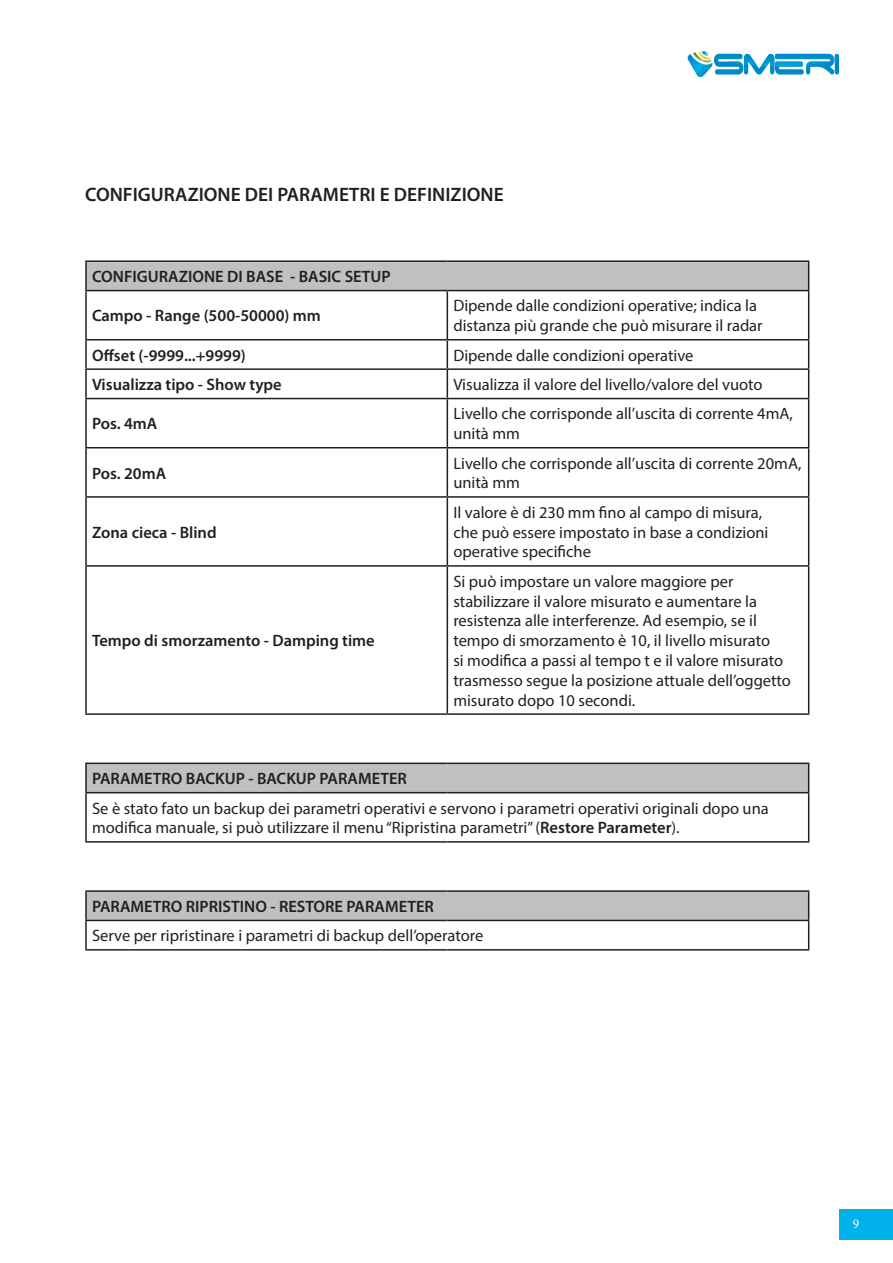
<style>
.page{position:relative;width:893px;height:1263px;background:#fff}
.page>*{position:absolute;margin:0;border:0;box-sizing:border-box;transform-origin:0 0}
.t1{font:600 19.5px "Myriad Pro";color:#231f20}
.t2{font:16.5px/19.8px "Myriad Pro";color:#231f20}
.t3{font:600 16.5px "Myriad Pro";color:#231f20}
.t4{font:13.5px "Minion Pro";color:#fff}
.s1{font-weight:600}
</style>
<div class="page">
<svg style="left:687px;top:51px;width:152px;height:26px"></svg>
<div style="left:839px;top:1209px;width:54px;height:30px;background:#00b1ec"></div>
<svg style="left:87px;top:262px;width:721px;height:658px"></svg>
<hr style="left:85px;top:260px;width:362px;height:2px;background:#231f20">
<hr style="left:85px;top:262px;width:2px;height:28px;background:#231f20">
<hr style="left:447px;top:260px;width:362px;height:2px;background:#231f20">
<svg style="left:808px;top:262px;width:1px;height:28px"></svg>
<hr style="left:85px;top:290px;width:362px;height:1px;background:#231f20">
<hr style="left:85px;top:291px;width:2px;height:48px;background:#231f20">
<hr style="left:447px;top:290px;width:362px;height:1px;background:#231f20">
<hr style="left:447px;top:291px;width:1px;height:48px;background:#231f20">
<hr style="left:808px;top:291px;width:1px;height:48px;background:#231f20">
<hr style="left:85px;top:339px;width:362px;height:1px;background:#231f20">
<hr style="left:85px;top:340px;width:2px;height:28px;background:#231f20">
<hr style="left:447px;top:339px;width:362px;height:1px;background:#231f20">
<hr style="left:85px;top:368px;width:362px;height:2px;background:#231f20">
<hr style="left:85px;top:370px;width:2px;height:28px;background:#231f20">
<hr style="left:447px;top:368px;width:362px;height:2px;background:#231f20">
<svg style="left:447px;top:340px;width:1px;height:58px"></svg>
<svg style="left:808px;top:340px;width:1px;height:58px"></svg>
<hr style="left:85px;top:398px;width:362px;height:1px;background:#231f20">
<hr style="left:85px;top:399px;width:2px;height:48px;background:#231f20">
<hr style="left:447px;top:398px;width:362px;height:1px;background:#231f20">
<hr style="left:447px;top:399px;width:1px;height:48px;background:#231f20">
<hr style="left:808px;top:399px;width:1px;height:48px;background:#231f20">
<hr style="left:85px;top:447px;width:362px;height:1px;background:#231f20">
<hr style="left:85px;top:448px;width:2px;height:48px;background:#231f20">
<hr style="left:447px;top:447px;width:362px;height:1px;background:#231f20">
<hr style="left:447px;top:448px;width:1px;height:48px;background:#231f20">
<hr style="left:808px;top:448px;width:1px;height:48px;background:#231f20">
<hr style="left:85px;top:496px;width:362px;height:2px;background:#231f20">
<hr style="left:85px;top:498px;width:2px;height:67px;background:#231f20">
<hr style="left:447px;top:496px;width:362px;height:2px;background:#231f20">
<hr style="left:447px;top:498px;width:1px;height:67px;background:#231f20">
<hr style="left:808px;top:498px;width:1px;height:67px;background:#231f20">
<hr style="left:85px;top:565px;width:362px;height:2px;background:#231f20">
<hr style="left:85px;top:567px;width:2px;height:146px;background:#231f20">
<hr style="left:447px;top:565px;width:362px;height:2px;background:#231f20">
<hr style="left:447px;top:567px;width:1px;height:146px;background:#231f20">
<hr style="left:808px;top:567px;width:1px;height:146px;background:#231f20">
<hr style="left:85px;top:713px;width:362px;height:2px;background:#231f20">
<hr style="left:447px;top:713px;width:362px;height:2px;background:#231f20">
<hr style="left:85px;top:762px;width:362px;height:2px;background:#231f20">
<hr style="left:85px;top:764px;width:2px;height:28px;background:#231f20">
<hr style="left:447px;top:762px;width:362px;height:2px;background:#231f20">
<svg style="left:808px;top:764px;width:1px;height:28px"></svg>
<hr style="left:85px;top:792px;width:362px;height:1px;background:#231f20">
<hr style="left:85px;top:793px;width:2px;height:48px;background:#231f20">
<hr style="left:447px;top:792px;width:362px;height:1px;background:#231f20">
<hr style="left:808px;top:793px;width:1px;height:48px;background:#231f20">
<hr style="left:85px;top:841px;width:362px;height:2px;background:#231f20">
<hr style="left:447px;top:841px;width:362px;height:2px;background:#231f20">
<hr style="left:85px;top:890px;width:362px;height:2px;background:#231f20">
<hr style="left:85px;top:892px;width:2px;height:28px;background:#231f20">
<hr style="left:447px;top:890px;width:362px;height:2px;background:#231f20">
<hr style="left:85px;top:920px;width:362px;height:1px;background:#231f20">
<hr style="left:85px;top:921px;width:2px;height:28px;background:#231f20">
<hr style="left:447px;top:920px;width:362px;height:1px;background:#231f20">
<svg style="left:808px;top:892px;width:1px;height:57px"></svg>
<hr style="left:85px;top:949px;width:362px;height:1px;background:#231f20">
<hr style="left:447px;top:949px;width:362px;height:1px;background:#231f20">
<p class="t1" style="left:85px;top:182px;width:420px">CONFIGURAZIONE DEI PARAMETRI E DEFINIZIONE</p>
<p class="t3" style="left:92px;top:266px;width:300px">CONFIGURAZIONE DI BASE - BASIC SETUP</p>
<p class="t3" style="left:92px;top:305px;width:230px">Campo - Range (500-50000) mm</p>
<p class="t2" style="left:453px;top:296px;width:311px">Dipende dalle condizioni operative; indica la distanza più grande che può misurare il radar</p>
<p class="t3" style="left:92px;top:345px;width:155px">Offset (-9999...+9999)</p>
<p class="t2" style="left:453px;top:345px;width:241px">Dipende dalle condizioni operative</p>
<p class="t3" style="left:92px;top:374px;width:191px">Visualizza tipo - Show type</p>
<p class="t2" style="left:453px;top:374px;width:311px">Visualizza il valore del livello/valore del vuoto</p>
<p class="t3" style="left:92px;top:413px;width:67px">Pos. 4mA</p>
<p class="t2" style="left:453px;top:404px;width:341px">Livello che corrisponde all’uscita di corrente 4mA, unità mm</p>
<p class="t3" style="left:92px;top:462px;width:76px">Pos. 20mA</p>
<p class="t2" style="left:453px;top:453px;width:350px">Livello che corrisponde all’uscita di corrente 20mA, unità mm</p>
<p class="t3" style="left:92px;top:522px;width:126px">Zona cieca - Blind</p>
<p class="t2" style="left:453px;top:502px;width:317px">Il valore è di 230 mm fino al campo di misura, che può essere impostato in base a condizioni operative specifiche</p>
<p class="t3" style="left:92px;top:630px;width:284px">Tempo di smorzamento - Damping time</p>
<p class="t2" style="left:453px;top:571px;width:339px">Si può impostare un valore maggiore per stabilizzare il valore misurato e aumentare la resistenza alle interferenze. Ad esempio, se il tempo di smorzamento è 10, il livello misurato<br>si modifica a passi al tempo t e il valore misurato trasmesso segue la posizione attuale dell’oggetto misurato dopo 10 secondi.</p>
<p class="t3" style="left:92px;top:768px;width:316px">PARAMETRO BACKUP - BACKUP PARAMETER</p>
<p class="t2" style="left:92px;top:798px;width:678px">Se è stato fato un backup dei parametri operativi e servono i parametri operativi originali dopo una modifica manuale, si può utilizzare il menu “Ripristina parametri” (<span class="s1">Restore Parameter</span>).</p>
<p class="t3" style="left:92px;top:896px;width:343px">PARAMETRO RIPRISTINO - RESTORE PARAMETER</p>
<p class="t2" style="left:92px;top:926px;width:393px">Serve per ripristinare i parametri di backup dell’operatore</p>
<p class="t4" style="left:853px;top:1214px;width:8px">9</p>
</div>
